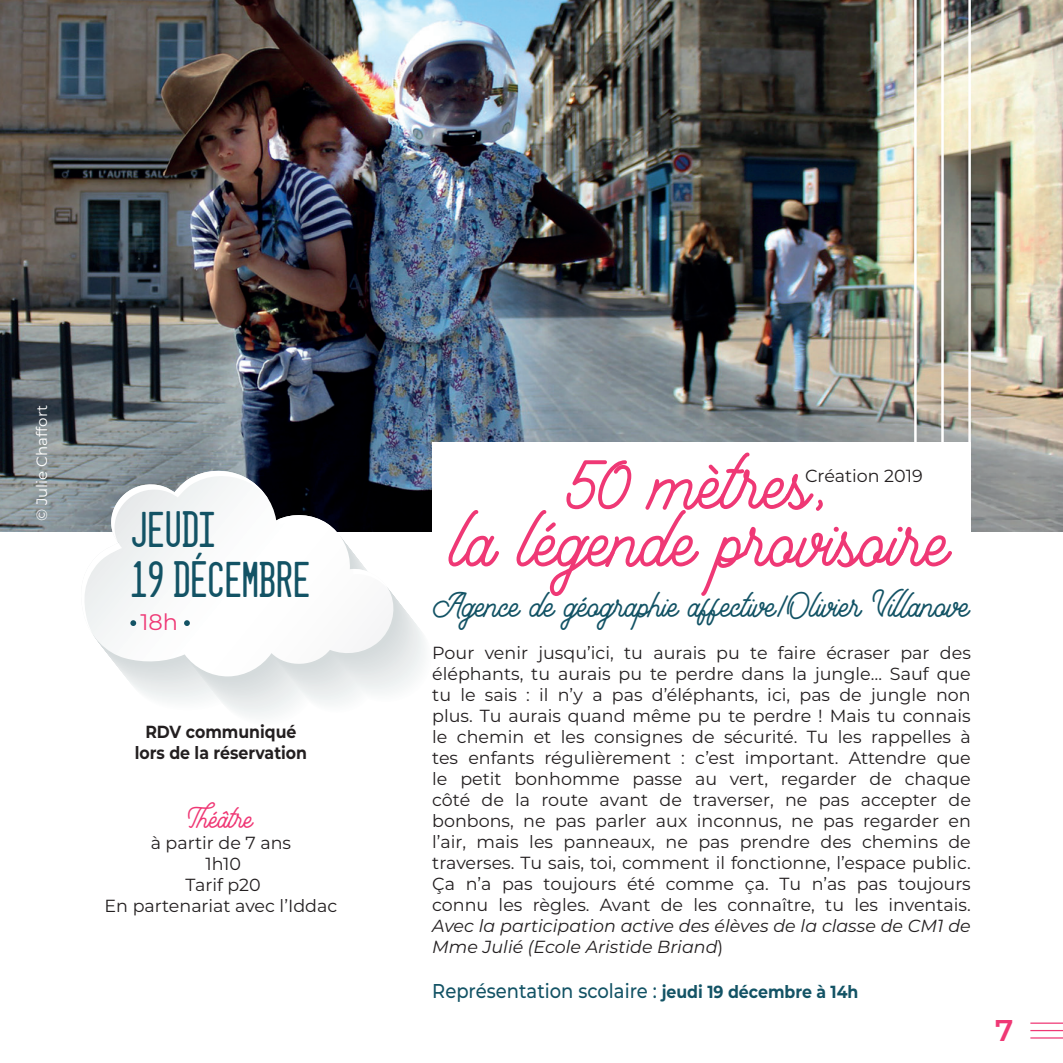
<style>
.page{position:relative;width:1063px;height:1063px;background:#fff}
.page>*{position:absolute;margin:0;border:0;box-sizing:border-box;transform-origin:0 0}
.t1{font:67.5px/57.5px "Mountecarlo";color:#ef3875;text-align:center}
.t2{font:45px/50px "Dealerplate California";color:#135365}
.t3{font:30px "Mountecarlo";color:#135365}
.t4{font:600 30px "Montserrat Alternates";color:#ef3875}
.t5{font:25px "Mountecarlo";color:#ef3875}
.t6{font:22.5px "Montserrat";color:#ef3875}
.t7{font:500 20px "Montserrat";color:#135365;scale:.9 1}
.t8{font:17.5px/21px "Montserrat";color:#231f20;text-align:center}
.t9{font:italic 17.5px/21px "Montserrat";color:#231f20}
.t10{font:700 17.5px/21px "Montserrat";color:#231f20;text-align:center;scale:.9 1}
.t11{font:15px "Montserrat";color:#fff}
.s1{font-style:normal}
.s2{font-weight:700;font-size:17.5px}
</style>
<div class="page">
<hr style="left:1030px;top:1023px;width:33px;height:1px;background:#ef3875">
<hr style="left:1030px;top:1030px;width:33px;height:1px;background:#ef3875">
<hr style="left:1030px;top:1037px;width:33px;height:2px;background:#ef3875">
<img style="left:0;top:0;width:1063px;height:531px">
<svg style="left:94px;top:471px;width:303px;height:206px"></svg>
<svg style="left:278px;top:512px;width:65px;height:29px"></svg>
<svg style="left:353px;top:569px;width:36px;height:21px"></svg>
<svg style="left:79px;top:468px;width:190px;height:168px"></svg>
<hr style="left:968px;top:0;width:3px;height:555px;background:#fff">
<hr style="left:941px;top:0;width:3px;height:546px;background:#fff">
<hr style="left:914px;top:0;width:3px;height:555px;background:#fff">
<div style="left:432px;top:442px;width:539px;height:567px;background:#fff"></div>
<p class="t11" style="left:31px;top:521px;width:118px;rotate:-90deg">© Julie Chaffort</p>
<h2 class="t2" style="left:130px;top:503px;width:181px">JEUDI<br>19 DÉCEMBRE</h2>
<p class="t6" style="left:140px;top:606px;width:39px">18h</p>
<p class="t10" style="left:135px;top:720px;width:193px">RDV communiqué lors de la réservation</p>
<h3 class="t5" style="left:188px;top:800px;width:67px">Théâtre</h3>
<p class="t8" style="left:105px;top:831px;width:234px">à partir de 7 ans<br>1h10<br>Tarif p20<br>En partenariat avec l’Iddac</p>
<h1 class="t1" style="left:452px;top:459px;width:500px">50 mètres,<br>la légende provisoire</h1>
<p class="t8" style="left:805px;top:465px;width:119px">Création 2019</p>
<h3 class="t3" style="left:433px;top:583px;width:539px">Agence de géographie affective/Olivier Villanove</h3>
<p class="t8" style="left:432px;top:642px;width:540px;text-align:justify">Pour venir jusqu’ici, tu aurais pu te faire écraser par des éléphants, tu aurais pu te perdre dans la jungle… Sauf que tu le sais : il n’y a pas d’éléphants, ici, pas de jungle non plus. Tu aurais quand même pu te perdre ! Mais tu connais le chemin et les consignes de sécurité. Tu les rappelles à tes enfants régulièrement : c’est important. Attendre que le petit bonhomme passe au vert, regarder de chaque côté de la route avant de traverser, ne pas accepter de bonbons, ne pas parler aux inconnus, ne pas regarder en l’air, mais les panneaux, ne pas prendre des chemins de traverses. Tu sais, toi, comment il fonctionne, l’espace public.<br>Ça n’a pas toujours été comme ça. Tu n’as pas toujours connu les règles. Avant de les connaître, tu les inventais.</p>
<p class="t9" style="left:432px;top:915px;width:540px">Avec la participation active des élèves de la classe de CM1 de<br>Mme Julié (Ecole Aristide Briand<span class="s1">)</span></p>
<p class="t7" style="left:432px;top:977px;width:475px">Représentation scolaire : <span class="s2">jeudi 19 décembre à 14h</span></p>
<h3 class="t4" style="left:995px;top:1010px;width:20px">7</h3>
</div>
